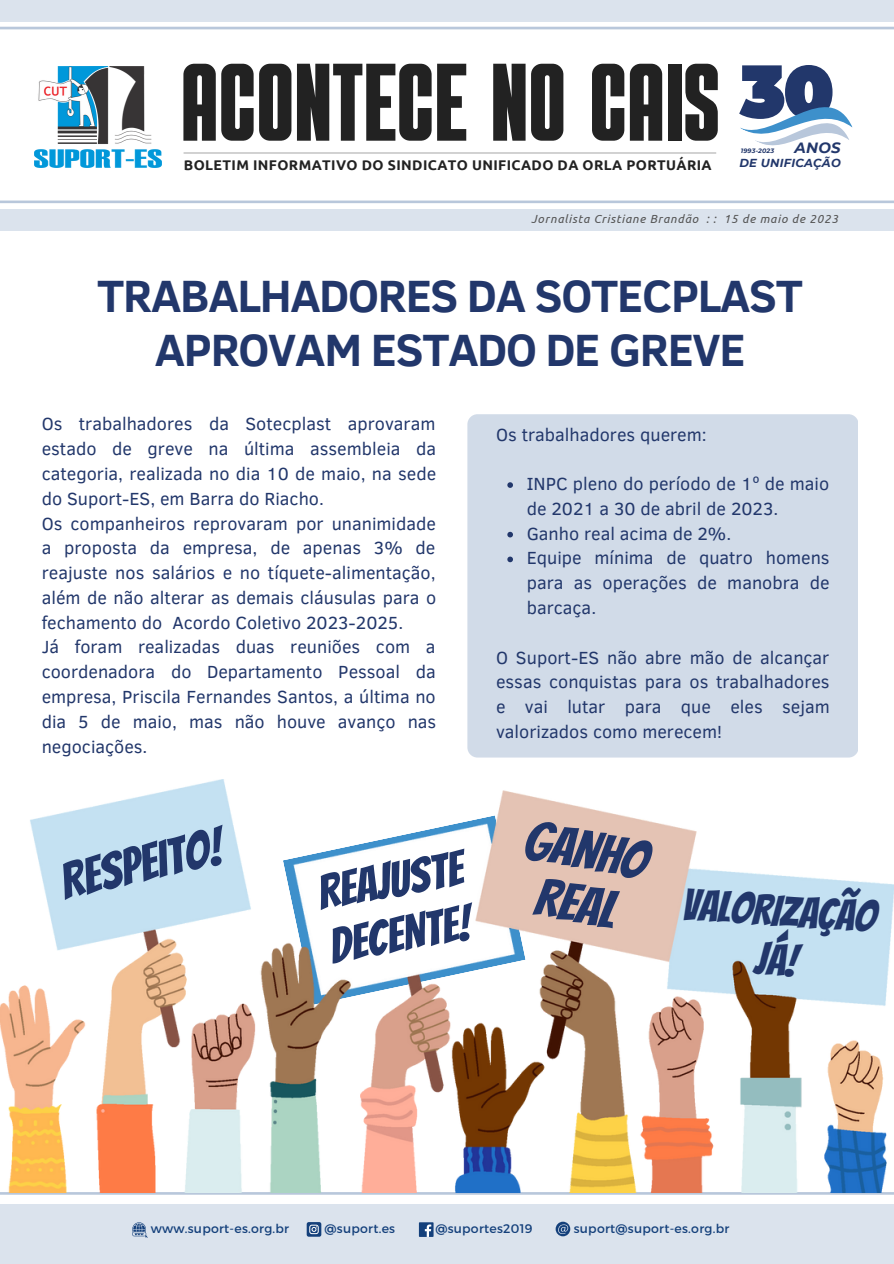
<style>
.page{position:relative;width:894px;height:1264px;background:#fff}
.page>*{position:absolute;margin:0;border:0;box-sizing:border-box;transform-origin:0 0}
.t1{font:109.95px "Alpha";letter-spacing:-.01em;color:#222}
.t2{font:53.55px/54px "Bangers";color:#22376b;text-align:center}
.t3{font:50.55px "Bangers";color:#22376b}
.t4{font:48.15px "Bangers";color:#22376b}
.t5{font:700 46.35px/54px "Clear Sans";letter-spacing:-.025em;color:#22376b;text-align:center}
.t6{font:43.5px "Bangers";color:#22376b}
.t7{font:18px/24.8px "Clear Sans";color:#22376b;text-align:justify}
.t8{font:italic 700 14.85px "Montserrat";color:#22376b}
.t9{font:700 14.1px "Ubuntu";letter-spacing:.03em;color:#222}
.t10{font:12.45px "Montserrat";letter-spacing:.02em;color:#14407b}
.t11{font:italic 11.7px "Ubuntu";letter-spacing:.065em;color:#545454}
.t12{font:italic 700 11.55px "Montserrat";letter-spacing:.02em;color:#22376b}
.t13{font:italic 700 6.3px "Montserrat";letter-spacing:.02em;color:#22376b}
</style>
<div class="page">
<div style="left:0;top:209px;width:893px;height:22px;background:#dbe3ed"></div>
<svg style="left:0;top:200px;width:893px;height:3px"></svg>
<div style="left:0;top:0;width:893px;height:22px;background:#dbe3ed"></div>
<hr style="left:0;top:27px;width:893px;height:2px;background:#b8c7db">
<hr style="left:183px;top:153px;width:533px;height:1px;background:#a6a6a6">
<img style="left:35px;top:67px;width:127px;height:100px">
<svg style="left:739px;top:65px;width:114px;height:81px"></svg>
<div style="left:0;top:1204px;width:893px;height:59px;background:#dbe3ed"></div>
<svg style="left:0;top:1192px;width:893px;height:2px"></svg>
<div style="left:419px;top:1222px;width:14px;height:14px;background:#14407b"></div>
<svg style="left:424px;top:1224px;width:7px;height:12px"></svg>
<svg style="left:555px;top:1221px;width:15px;height:15px"></svg>
<svg style="left:306px;top:1222px;width:15px;height:14px"></svg>
<svg style="left:132px;top:1222px;width:16px;height:15px"></svg>
<div style="left:467px;top:414px;width:391px;height:343px;background:#d1dbe8;border-radius:10px"></div>
<img style="left:0;top:779px;width:893px;height:413px">
<svg style="left:507px;top:482px;width:6px;height:6px"></svg>
<svg style="left:507px;top:532px;width:6px;height:5px"></svg>
<svg style="left:507px;top:556px;width:6px;height:6px"></svg>
<div style="left:752px;top:927px;width:51px;height:51px;background:#c4e1f2"></div>
<p class="t1" style="left:180px;top:53px;width:540px">ACONTECE NO CAIS</p>
<p class="t9" style="left:184px;top:157px;width:529px">BOLETIM INFORMATIVO DO SINDICATO UNIFICADO DA ORLA PORTUÁRIA</p>
<p class="t8" style="left:794px;top:138px;width:48px">ANOS</p>
<p class="t12" style="left:739px;top:156px;width:103px">DE UNIFICAÇÃO</p>
<p class="t13" style="left:740px;top:147px;width:35px">1993-2023</p>
<p class="t11" style="left:531px;top:212px;width:308px">Jornalista Cristiane Brandão : : 15 de maio de 2023</p>
<p class="t5" style="left:97px;top:266px;width:707px">TRABALHADORES DA SOTECPLAST<br>APROVAM ESTADO DE GREVE</p>
<p class="t7" style="left:42px;top:411px;width:396px">Os trabalhadores da Sotecplast aprovaram estado de greve na última assembleia da categoria, realizada no dia 10 de maio, na sede do Suport-ES, em Barra do Riacho.</p>
<p class="t7" style="left:42px;top:510px;width:396px">Os companheiros reprovaram por unanimidade a proposta da empresa, de apenas 3% de reajuste nos salários e no tíquete-alimentação, além de não alterar as demais cláusulas para o fechamento do Acordo Coletivo 2023-2025.</p>
<p class="t7" style="left:42px;top:634px;width:396px">Já foram realizadas duas reuniões com a coordenadora do Departamento Pessoal da empresa, Priscila Fernandes Santos, a última no dia 5 de maio, mas não houve avanço nas negociações.</p>
<p class="t7" style="left:496px;top:421px;width:212px">Os trabalhadores querem:</p>
<p class="t7" style="left:526px;top:470px;width:304px">INPC pleno do período de 1º de maio de 2021 a 30 de abril de 2023.</p>
<p class="t7" style="left:526px;top:520px;width:206px">Ganho real acima de 2%.</p>
<p class="t7" style="left:526px;top:545px;width:304px">Equipe mínima de quatro homens para as operações de manobra de barcaça.</p>
<p class="t7" style="left:496px;top:644px;width:335px">O Suport-ES não abre mão de alcançar essas conquistas para os trabalhadores e vai lutar para que eles sejam valorizados como merecem!</p>
<p class="t3" style="left:55px;top:856px;width:166px;rotate:-13deg">RESPEITO!</p>
<p class="t4" style="left:313px;top:868px;width:148px;rotate:-10deg">REAJUSTE</p>
<p class="t4" style="left:325px;top:921px;width:144px;rotate:-10deg">DECENTE!</p>
<p class="t2" style="left:529px;top:812px;width:126px;rotate:11deg">GANHO<br>REAL</p>
<p class="t6" style="left:683px;top:881px;width:195px;rotate:4deg">VALORIZAÇÃO</p>
<p class="t10" style="left:151px;top:1220px;width:140px">www.suport-es.org.br</p>
<p class="t10" style="left:324px;top:1220px;width:72px">@suport.es</p>
<p class="t10" style="left:435px;top:1220px;width:98px">@suportes2019</p>
<p class="t10" style="left:573px;top:1220px;width:157px">suport@suport-es.org.br</p>
</div>
